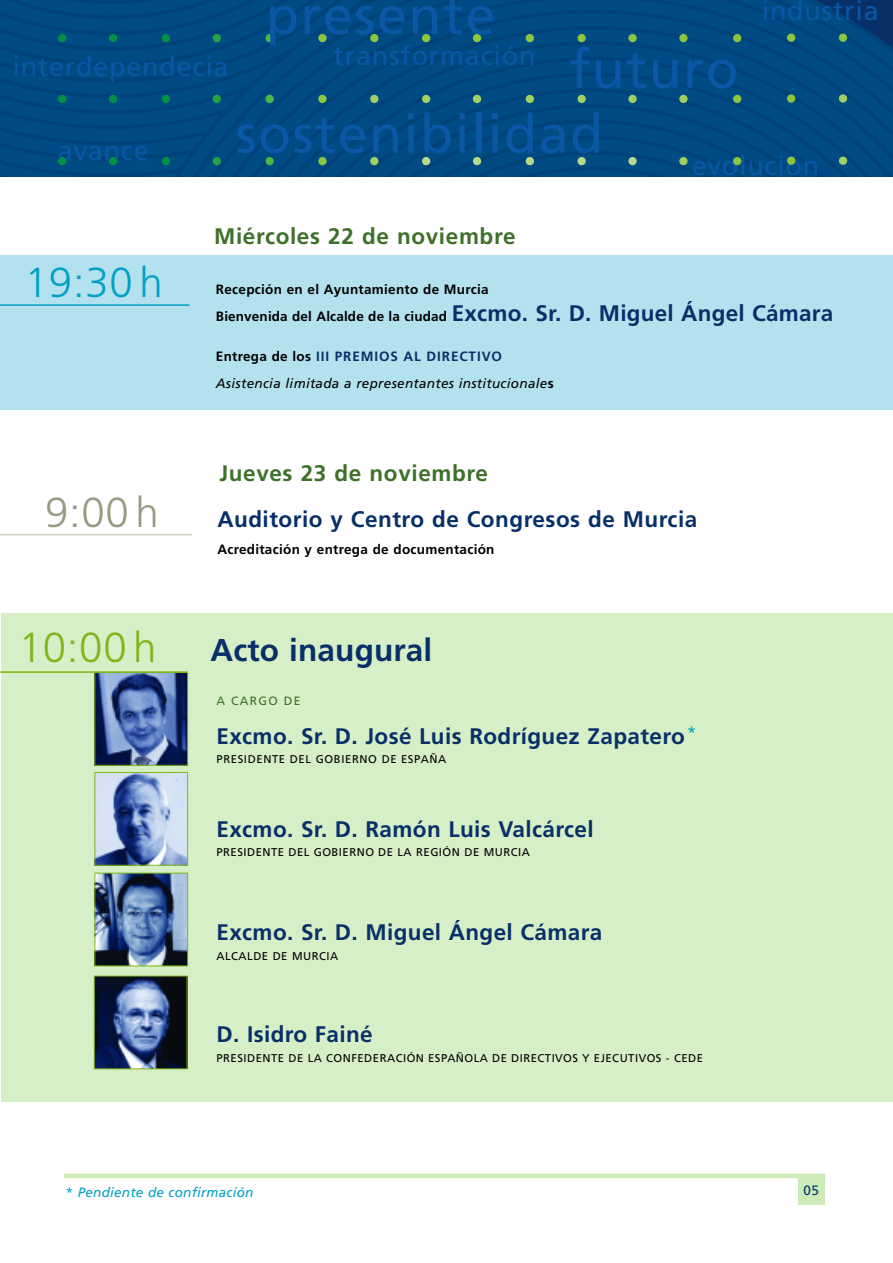
<style>
.page{position:relative;width:893px;height:1263px;background:#fff}
.page>*{position:absolute;margin:0;border:0;box-sizing:border-box;transform-origin:0 0}
.t1{font:54px "Frutiger";letter-spacing:.03em;color:#0a58a5}
.t2{font:300 42px "Frutiger";color:#02a0c6}
.t3{font:300 42px "Frutiger";color:#7fb516}
.t4{font:300 42px "Frutiger";color:#999982}
.t5{font:700 31.5px "Frutiger";letter-spacing:.005em;color:#082f68}
.t6{font:27px "Frutiger";letter-spacing:.03em;color:#0a58a5}
.t7{font:700 22.5px "Frutiger";letter-spacing:.015em;color:#082f68}
.t8{font:700 22.5px "Frutiger";letter-spacing:.03em;color:#3e702a}
.t9{font:700 13.5px/27px "Frutiger";letter-spacing:.02em;color:#000}
.t10{font:italic 13.5px/27px "Frutiger";letter-spacing:.02em;color:#000}
.t11{font:italic 13.5px "Frutiger";letter-spacing:.015em;color:#02a0c6}
.t12{font:13.5px "Frutiger";color:#082f68}
.t13{font:12px "Frutiger";letter-spacing:.11em;color:#3e702a}
.t14{font:11.25px "Frutiger";letter-spacing:.045em;color:#000}
.s1{font-size:22.5px;color:#082f68}
.s2{font-weight:700;font-style:normal}
.s3{font-weight:700;font-style:normal;color:#082f68}
.s4{font-style:normal}
</style>
<div class="page">
<div style="left:0;top:255px;width:893px;height:155px;background:#b3e2ee"></div>
<div style="left:1px;top:614px;width:892px;height:488px;background:#d6efc7"></div>
<img style="left:96px;top:674px;width:90px;height:90px">
<div style="left:94px;top:672px;width:94px;height:94px;border:1px solid #7fb516"></div>
<img style="left:96px;top:774px;width:90px;height:90px">
<div style="left:94px;top:772px;width:94px;height:94px;border:1px solid #7fb516"></div>
<img style="left:96px;top:875px;width:90px;height:89px">
<div style="left:94px;top:873px;width:94px;height:93px;border:1px solid #7fb516"></div>
<img style="left:96px;top:978px;width:89px;height:89px">
<div style="left:94px;top:976px;width:93px;height:93px;border:1px solid #7fb516"></div>
<hr style="left:0;top:304px;width:189px;height:2px;background:#02a0c6">
<hr style="left:0;top:534px;width:192px;height:1px;background:#ccccb8">
<hr style="left:0;top:671px;width:188px;height:2px;background:#7fb516">
<svg style="left:0;top:0;width:103px;height:176px;background:#004881"></svg>
<svg style="left:118px;top:0;width:775px;height:176px;background:#004880"></svg>
<div style="left:733px;top:34px;width:8px;height:8px;background:#8bc63e;border-radius:50%"></div>
<div style="left:733px;top:95px;width:8px;height:8px;background:#8bc63e;border-radius:50%"></div>
<div style="left:733px;top:157px;width:8px;height:8px;background:#8bc63e;border-radius:50%"></div>
<div style="left:679px;top:34px;width:9px;height:8px;background:#8bc63e;border-radius:50%"></div>
<div style="left:679px;top:95px;width:9px;height:8px;background:#a2cf62;border-radius:50%"></div>
<div style="left:679px;top:157px;width:9px;height:8px;background:#a2cf62;border-radius:50%"></div>
<div style="left:628px;top:34px;width:9px;height:8px;background:#8bc63e;border-radius:50%"></div>
<div style="left:628px;top:95px;width:9px;height:8px;background:#a2cf62;border-radius:50%"></div>
<div style="left:628px;top:157px;width:9px;height:8px;background:#b8d989;border-radius:50%"></div>
<div style="left:578px;top:34px;width:8px;height:8px;background:#8bc63e;border-radius:50%"></div>
<div style="left:578px;top:95px;width:8px;height:8px;background:#a2cf62;border-radius:50%"></div>
<div style="left:578px;top:157px;width:8px;height:8px;background:#b8d989;border-radius:50%"></div>
<div style="left:526px;top:34px;width:8px;height:8px;background:#8bc63e;border-radius:50%"></div>
<div style="left:526px;top:95px;width:8px;height:8px;background:#a2cf62;border-radius:50%"></div>
<div style="left:526px;top:157px;width:8px;height:8px;background:#b8d989;border-radius:50%"></div>
<div style="left:473px;top:34px;width:8px;height:8px;background:#8bc63e;border-radius:50%"></div>
<div style="left:473px;top:95px;width:8px;height:8px;background:#a2cf62;border-radius:50%"></div>
<div style="left:473px;top:157px;width:8px;height:8px;background:#b8d989;border-radius:50%"></div>
<div style="left:422px;top:34px;width:8px;height:8px;background:#8bc63e;border-radius:50%"></div>
<div style="left:422px;top:95px;width:8px;height:8px;background:#a2cf62;border-radius:50%"></div>
<div style="left:422px;top:157px;width:8px;height:8px;background:#b8d989;border-radius:50%"></div>
<div style="left:370px;top:34px;width:8px;height:8px;background:#8bc63e;border-radius:50%"></div>
<div style="left:370px;top:95px;width:8px;height:8px;background:#a2cf62;border-radius:50%"></div>
<div style="left:370px;top:157px;width:8px;height:8px;background:#a2cf62;border-radius:50%"></div>
<div style="left:318px;top:34px;width:9px;height:8px;background:#8bc63e;border-radius:50%"></div>
<div style="left:318px;top:95px;width:9px;height:8px;background:#8bc63e;border-radius:50%"></div>
<div style="left:318px;top:157px;width:9px;height:8px;background:#8bc63e;border-radius:50%"></div>
<div style="left:265px;top:34px;width:9px;height:8px;background:#4cb848;border-radius:50%"></div>
<div style="left:265px;top:95px;width:9px;height:8px;background:#4cb848;border-radius:50%"></div>
<div style="left:265px;top:157px;width:9px;height:8px;background:#4cb848;border-radius:50%"></div>
<div style="left:213px;top:34px;width:8px;height:8px;background:#25a346;border-radius:50%"></div>
<div style="left:213px;top:95px;width:8px;height:8px;background:#25a346;border-radius:50%"></div>
<div style="left:213px;top:157px;width:8px;height:8px;background:#25a346;border-radius:50%"></div>
<div style="left:162px;top:34px;width:8px;height:8px;background:#009145;border-radius:50%"></div>
<div style="left:162px;top:95px;width:8px;height:8px;background:#009145;border-radius:50%"></div>
<div style="left:162px;top:157px;width:8px;height:8px;background:#009145;border-radius:50%"></div>
<div style="left:109px;top:34px;width:8px;height:8px;background:#009145;border-radius:50%"></div>
<div style="left:109px;top:95px;width:8px;height:8px;background:#009145;border-radius:50%"></div>
<div style="left:109px;top:157px;width:8px;height:8px;background:#009145;border-radius:50%"></div>
<div style="left:58px;top:34px;width:8px;height:8px;background:#009145;border-radius:50%"></div>
<div style="left:58px;top:95px;width:8px;height:8px;background:#009145;border-radius:50%"></div>
<div style="left:58px;top:157px;width:8px;height:8px;background:#009145;border-radius:50%"></div>
<div style="left:839px;top:34px;width:8px;height:8px;background:#8bc63e;border-radius:50%"></div>
<div style="left:839px;top:94px;width:8px;height:9px;background:#a2cf62;border-radius:50%"></div>
<div style="left:839px;top:157px;width:8px;height:8px;background:#a2cf62;border-radius:50%"></div>
<div style="left:787px;top:34px;width:8px;height:8px;background:#8bc63e;border-radius:50%"></div>
<div style="left:787px;top:94px;width:8px;height:9px;background:#8bc63e;border-radius:50%"></div>
<div style="left:787px;top:157px;width:8px;height:8px;background:#8bc63e;border-radius:50%"></div>
<hr style="left:64px;top:1174px;width:761px;height:4px;background:#ccebb9">
<div style="left:799px;top:1178px;width:26px;height:26px;background:#ccebb9"></div>
<h3 class="t6" style="left:12px;top:56px;width:218px">interdependecia</h3>
<h3 class="t6" style="left:58px;top:140px;width:92px">avance</h3>
<h1 class="t1" style="left:266px;top:-7px;width:231px">presente</h1>
<h3 class="t6" style="left:762px;top:0;width:118px">industria</h3>
<h3 class="t6" style="left:334px;top:44px;width:203px">transformación</h3>
<h1 class="t1" style="left:569px;top:47px;width:171px">futuro</h1>
<h1 class="t1" style="left:236px;top:112px;width:369px">sostenibilidad</h1>
<h3 class="t6" style="left:692px;top:155px;width:129px">evolución</h3>
<h2 class="t2" style="left:25px;top:266px;width:139px">19:30 h</h2>
<h2 class="t4" style="left:45px;top:495px;width:115px">9:00 h</h2>
<h3 class="t8" style="left:214px;top:227px;width:303px">Miércoles 22 de noviembre</h3>
<p class="t9" style="left:216px;top:277px;width:619px">Recepción en el Ayuntamiento de Murcia<br>Bienvenida del Alcalde de la ciudad <span class="s1">Excmo. Sr. D. Miguel Ángel Cámara</span></p>
<p class="t10" style="left:216px;top:344px;width:339px"><span class="s2">Entrega de los</span> <span class="s3">III PREMIOS AL DIRECTIVO<br></span>Asistencia limitada a representantes institucionale<span class="s2">s</span></p>
<h3 class="t8" style="left:219px;top:464px;width:270px">Jueves 23 de noviembre</h3>
<h3 class="t7" style="left:217px;top:510px;width:481px">Auditorio y Centro de Congresos de Murcia</h3>
<p class="t9" style="left:217px;top:536px;width:279px">Acreditación y entrega de documentación</p>
<h2 class="t3" style="left:19px;top:630px;width:139px">10:00 h</h2>
<h3 class="t5" style="left:210px;top:638px;width:223px">Acto inaugural</h3>
<p class="t13" style="left:216px;top:696px;width:85px">A CARGO DE</p>
<h3 class="t7" style="left:216px;top:727px;width:481px">Excmo. Sr. D. José Luis Rodríguez Zapatero<sup>*</sup></h3>
<p class="t14" style="left:216px;top:755px;width:231px">PRESIDENTE DEL GOBIERNO DE ESPAÑA</p>
<h3 class="t7" style="left:216px;top:820px;width:379px">Excmo. Sr. D. Ramón Luis Valcárcel</h3>
<p class="t14" style="left:216px;top:848px;width:315px">PRESIDENTE DEL GOBIERNO DE LA REGIÓN DE MURCIA</p>
<h3 class="t7" style="left:216px;top:923px;width:387px">Excmo. Sr. D. Miguel Ángel Cámara</h3>
<p class="t14" style="left:216px;top:951px;width:123px">ALCALDE DE MURCIA</p>
<h3 class="t7" style="left:216px;top:1025px;width:158px">D. Isidro Fainé</h3>
<p class="t14" style="left:216px;top:1053px;width:488px">PRESIDENTE DE LA CONFEDERACIÓN ESPAÑOLA DE DIRECTIVOS Y EJECUTIVOS - CEDE</p>
<p class="t11" style="left:66px;top:1187px;width:189px"><span class="s4">*</span> Pendiente de confirmación</p>
<p class="t12" style="left:804px;top:1185px;width:17px">05</p>
</div>
